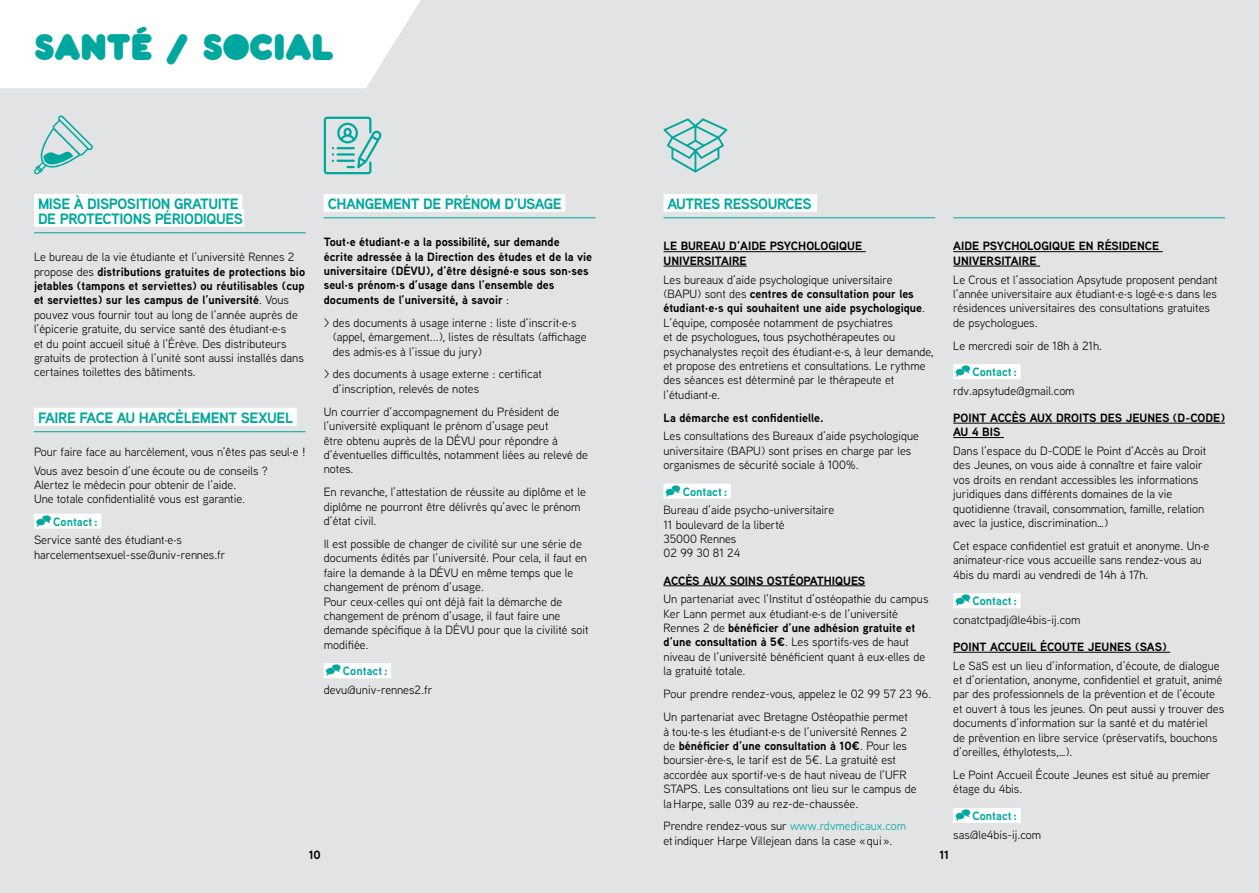
<style>
.page{position:relative;width:1259px;height:893px;background:#e2e3e4}
.page>*{position:absolute;margin:0;border:0;box-sizing:border-box;transform-origin:0 0}
.t1{font:36px "Pochoir Pleine";color:#00a79e}
.t2{font:700 15px/15px "Aaux Next";letter-spacing:-.03em;color:#00a79e}
.t3{font:12px/14.4px "Aaux Next";color:#000}
.t4{font:700 12px/14.4px "Aaux Next";color:#000}
.t5{font:700 12px "Aaux Next";color:#00a79e}
.s1{font-weight:700}
.s2{font-weight:400}
.s3{color:#00a79e}
</style>
<div class="page">
<hr style="left:663px;top:217px;width:272px;height:1px;background:#00a79e">
<div style="left:663px;top:194px;width:154px;height:18px;background:#fff"></div>
<hr style="left:663px;top:251px;width:202px;height:1px;background:#000">
<hr style="left:663px;top:266px;width:84px;height:1px;background:#000">
<div style="left:663px;top:484px;width:68px;height:15px;background:#fff"></div>
<hr style="left:663px;top:585px;width:202px;height:1px;background:#000">
<hr style="left:953px;top:217px;width:272px;height:1px;background:#00a79e">
<hr style="left:953px;top:251px;width:209px;height:1px;background:#000">
<hr style="left:953px;top:266px;width:87px;height:1px;background:#000">
<div style="left:953px;top:364px;width:67px;height:15px;background:#fff"></div>
<hr style="left:953px;top:423px;width:272px;height:1px;background:#000">
<hr style="left:953px;top:437px;width:51px;height:1px;background:#000">
<div style="left:953px;top:593px;width:67px;height:15px;background:#fff"></div>
<hr style="left:953px;top:652px;width:217px;height:1px;background:#000">
<div style="left:953px;top:808px;width:67px;height:15px;background:#fff"></div>
<div style="left:34px;top:194px;width:208px;height:18px;background:#fff"></div>
<hr style="left:34px;top:232px;width:272px;height:1px;background:#00a79e">
<div style="left:34px;top:209px;width:210px;height:18px;background:#fff"></div>
<hr style="left:34px;top:431px;width:272px;height:1px;background:#00a79e">
<div style="left:34px;top:408px;width:263px;height:18px;background:#fff"></div>
<div style="left:34px;top:514px;width:67px;height:15px;background:#fff"></div>
<hr style="left:324px;top:217px;width:271px;height:1px;background:#00a79e">
<div style="left:324px;top:194px;width:241px;height:18px;background:#fff"></div>
<div style="left:324px;top:663px;width:67px;height:15px;background:#fff"></div>
<div style="left:0;top:0;width:421px;height:88px;background:#fff"></div>
<svg style="left:324px;top:117px;width:58px;height:57px"></svg>
<svg style="left:34px;top:115px;width:59px;height:60px"></svg>
<svg style="left:663px;top:118px;width:64px;height:54px"></svg>
<h1 class="t1" style="left:34px;top:25px;width:301px">SANTÉ / SOCIAL</h1>
<p class="t2" style="left:38px;top:196px;width:204px">Mise à disposition gratuite de protections périodiques</p>
<p class="t3" style="left:34px;top:249px;width:273px">Le bureau de la vie étudiante et l’université Rennes 2 propose des <span class="s1">distributions gratuites de protections bio jetables (tampons et serviettes) ou réutilisables (cup et serviettes) sur les campus de l’université</span>. Vous pouvez vous fournir tout au long de l’année auprès de l’épicerie gratuite, du service santé des étudiant·e·s<br>et du point accueil situé à l’Érève. Des distributeurs gratuits de protection à l’unité sont aussi installés dans certaines toilettes des bâtiments.</p>
<p class="t2" style="left:38px;top:410px;width:252px">Faire face au harcèlement sexuel</p>
<p class="t3" style="left:34px;top:442px;width:273px;line-height:18.6px">Pour faire face au harcèlement, vous n’êtes pas seul·e !<br>Vous avez besoin d’une écoute ou de conseils ?</p>
<p class="t3" style="left:34px;top:477px;width:213px">Alertez le médecin pour obtenir de l’aide.<br>Une totale confidentialité vous est garantie.</p>
<p class="t5" style="left:53px;top:513px;width:46px">Contact :</p>
<p class="t3" style="left:34px;top:532px;width:193px">Service santé des étudiant·e·s harcelementsexuel-sse@univ-rennes.fr</p>
<p class="t2" style="left:328px;top:196px;width:236px">Changement de prénom d’usage</p>
<p class="t4" style="left:324px;top:235px;width:270px">Tout·e étudiant·e a la possibilité, sur demande écrite adressée à la Direction des études et de la vie universitaire (DÉVU</p>
<p class="t4" style="left:324px;top:263px;width:266px;text-indent:102px">), d’être désigné·e sous son·ses seul·s prénom·s d’usage dans l’ensemble des documents de l’université, à savoir <span class="s2">:</span></p>
<p class="t3" style="left:333px;top:315px;width:255px;text-indent:-9px">&gt; des documents à usage interne : liste d’inscrit·e·s (appel, émargement...), listes de résultats (affichage des admis·es à l’issue du jury)</p>
<p class="t3" style="left:333px;top:367px;width:211px;text-indent:-9px">&gt; des documents à usage externe : certificat d’inscription, relevés de notes</p>
<p class="t3" style="left:324px;top:404px;width:266px">Un courrier d’accompagnement du Président de l’université expliquant le prénom d’usage peut<br>être obtenu auprès de la DÉVU pour répondre à d’éventuelles difficultés, notamment liées au relevé de notes.</p>
<p class="t3" style="left:324px;top:484px;width:264px">En revanche, l’attestation de réussite au diplôme et le diplôme ne pourront être délivrés qu’avec le prénom d’état civil.</p>
<p class="t3" style="left:324px;top:536px;width:266px">Il est possible de changer de civilité sur une série de documents édités par l’université. Pour cela, il faut en faire la demande à la DÉVU en même temps que le changement de prénom d’usage.<br>Pour ceux·celles qui ont déjà fait la démarche de changement de prénom d’usage, il faut faire une demande spécifique à la DÉVU pour que la civilité soit modifiée.</p>
<p class="t5" style="left:343px;top:663px;width:46px">Contact :</p>
<p class="t3" style="left:324px;top:682px;width:110px">devu@univ-rennes2.fr</p>
<p class="t2" style="left:667px;top:196px;width:143px">Autres ressources</p>
<p class="t4" style="left:663px;top:239px;width:200px">Le bureau d’aide psychologique universitaire</p>
<p class="t3" style="left:663px;top:272px;width:272px">Les bureaux d’aide psychologique universitaire<br>(BAPU) sont des <span class="s1">centres de consultation pour les étudiant·e·s qui souhaitent une aide psychologique</span>.<br>L’équipe, composée notamment de psychiatres<br>et de psychologues, tous psychothérapeutes ou psychanalystes reçoit des étudiant·e·s, à leur demande, et propose des entretiens et consultations. Le rythme des séances est déterminé par le thérapeute et l’étudiant·e.</p>
<p class="t4" style="left:663px;top:410px;width:162px">La démarche est confidentielle.</p>
<p class="t3" style="left:663px;top:428px;width:257px">Les consultations des Bureaux d’aide psychologique universitaire (BAPU) sont prises en charge par les organismes de sécurité sociale à 100%.</p>
<p class="t5" style="left:683px;top:483px;width:46px">Contact :</p>
<p class="t3" style="left:663px;top:502px;width:172px">Bureau d’aide psycho-universitaire<br>11 boulevard de la liberté<br>35000 Rennes<br>02 99 30 81 24</p>
<p class="t4" style="left:663px;top:573px;width:201px">Accès aux soins ostéopathiques</p>
<p class="t3" style="left:663px;top:591px;width:266px">Un partenariat avec l’Institut d’ostéopathie du campus Ker Lann permet aux étudiant·e·s de l’université Rennes 2 de <span class="s1">bénéficier d’une adhésion gratuite et d’une consultation à 5€</span>. Les sportifs·ves de haut niveau de l’université bénéficient quant à eux·elles de la gratuité totale.</p>
<p class="t3" style="left:663px;top:682px;width:269px;line-height:23px">Pour prendre rendez-vous, appelez le 02 99 57 23 96.<br>Un partenariat avec Bretagne Ostéopathie permet</p>
<p class="t3" style="left:663px;top:724px;width:255px">à tou·te·s les étudiant·e·s de l’université Rennes 2 de <span class="s1">bénéficier d’une consultation à 10€</span>. Pour les boursier·ère·s, le tarif est de 5€. La gratuité est accordée aux sportif·ve·s de haut niveau de l’UFR STAPS. Les consultations ont lieu sur le campus de la Harpe, salle 039 au rez-de-chaussée.</p>
<p class="t3" style="left:663px;top:819px;width:244px">Prendre rendez-vous sur <span class="s3">www.rdvmedicaux.com </span>et indiquer Harpe Villejean dans la case « qui ».</p>
<p class="t4" style="left:953px;top:239px;width:207px">Aide psychologique en résidence universitaire</p>
<p class="t3" style="left:953px;top:272px;width:266px">Le Crous et l’association Apsytude proposent pendant l’année universitaire aux étudiant·e·s logé·e·s dans les résidences universitaires des consultations gratuites de psychologues.</p>
<p class="t3" style="left:953px;top:338px;width:150px">Le mercredi soir de 18h à 21h.</p>
<p class="t5" style="left:972px;top:363px;width:46px">Contact :</p>
<p class="t3" style="left:953px;top:383px;width:123px">rdv.apsytude@gmail.com</p>
<p class="t4" style="left:953px;top:410px;width:273px">Point Accès aux Droits des Jeunes (D-Code) au 4 BIS</p>
<p class="t3" style="left:953px;top:443px;width:254px">Dans l’espace du D-CODE le Point d’Accès au Droit des Jeunes, on vous aide à connaître et faire valoir vos droits en rendant accessibles les informations juridiques dans différents domaines de la vie quotidienne (travail, consommation, famille, relation avec la justice, discrimination…)</p>
<p class="t3" style="left:953px;top:538px;width:258px">Cet espace confidentiel est gratuit et anonyme. Un·e animateur·rice vous accueille sans rendez-vous au<br>4bis du mardi au vendredi de 14h à 17h.</p>
<p class="t5" style="left:972px;top:593px;width:46px">Contact :</p>
<p class="t3" style="left:953px;top:612px;width:129px">conatctpadj@le4bis-ij.com</p>
<p class="t4" style="left:953px;top:639px;width:215px">Point Accueil Écoute Jeunes (SAS)</p>
<p class="t3" style="left:953px;top:658px;width:272px">Le SäS est un lieu d’information, d’écoute, de dialogue et d’orientation, anonyme, confidentiel et gratuit, animé par des professionnels de la prévention et de l’écoute et ouvert à tous les jeunes. On peut aussi y trouver des documents d’information sur la santé et du matériel<br>de prévention en libre service (préservatifs, bouchons d’oreilles, éthylotests,…).</p>
<p class="t3" style="left:953px;top:767px;width:259px">Le Point Accueil Écoute Jeunes est situé au premier étage du 4bis.</p>
<p class="t5" style="left:972px;top:807px;width:46px">Contact :</p>
<p class="t3" style="left:953px;top:827px;width:89px">sas@le4bis-ij.com</p>
<p class="t4" style="left:309px;top:847px;width:14px">10</p>
<p class="t4" style="left:939px;top:847px;width:11px">11</p>
</div>
